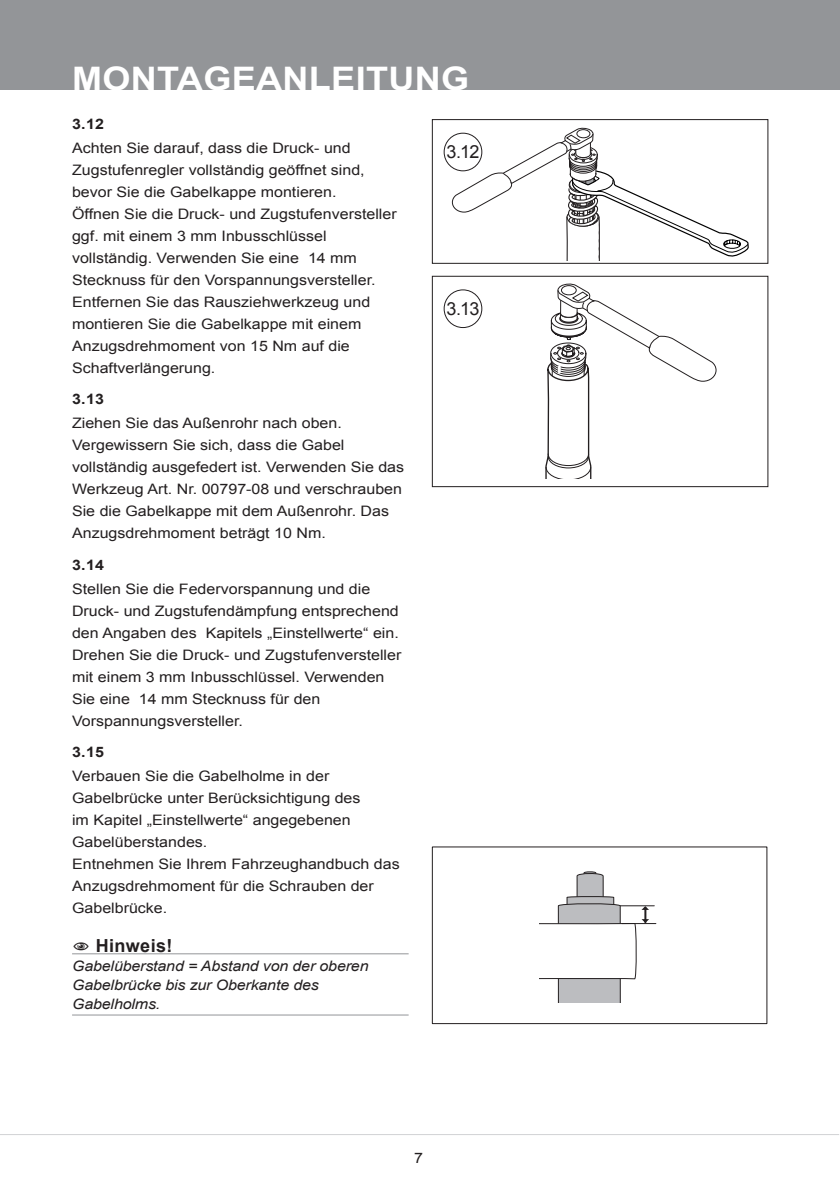
<style>
.page{position:relative;width:840px;height:1191px;background:#fff}
.page>*{position:absolute;margin:0;border:0;box-sizing:border-box;transform-origin:0 0}
.t1{font:700 32.4px "Arial";letter-spacing:.01em;color:#fff;scale:1.11 1}
.t2{font:700 18px "Arial";color:#231f20}
.t3{font:18px "Arial";color:#231f20}
.t4{font:14.4px/22px "Arial";color:#231f20;scale:1.11 1}
.t5{font:italic 14.4px/19px "Arial";letter-spacing:-.01em;color:#231f20;scale:1.11 1}
.t6{font:700 14.4px "Arial";letter-spacing:.02em;color:#231f20;scale:1.11 1}
</style>
<div class="page">
<div style="left:0;top:0;width:839px;height:90px;background:#939598"></div>
<hr style="left:0;top:1134px;width:838px;height:1px;background:#d1d2d4">
<hr style="left:72px;top:953px;width:336px;height:1px;background:#939598">
<hr style="left:72px;top:1014px;width:336px;height:1px;background:#939598">
<div style="left:431px;top:846px;width:336px;height:178px;border:1px solid #231f20"></div>
<hr style="left:620px;top:905px;width:34px;height:1px;background:#231f20">
<hr style="left:621px;top:923px;width:34px;height:1px;background:#231f20">
<svg style="left:539px;top:871px;width:109px;height:131px"></svg>
<svg style="left:451px;top:128px;width:297px;height:132px"></svg>
<svg style="left:545px;top:283px;width:171px;height:196px"></svg>
<div style="left:431px;top:119px;width:337px;height:145px;border:1px solid #231f20"></div>
<div style="left:431px;top:276px;width:337px;height:211px;border:1px solid #231f20"></div>
<div style="left:444px;top:133px;width:37px;height:38px;background:#fff;border-radius:50%"></div>
<div style="left:443px;top:133px;width:39px;height:38px;border:1px solid #231f20;border-radius:50%"></div>
<div style="left:443px;top:289px;width:39px;height:39px;border:1px solid #231f20;border-radius:50%"></div>
<h1 class="t1" style="left:72px;top:57px;width:189px">MONTAGEANL</h1>
<h1 class="t1" style="left:331px;top:57px;width:126px">EITUNG</h1>
<p class="t6" style="left:72px;top:114px;width:30px">3.12</p>
<p class="t4" style="left:72px;top:137px;width:294px">Achten Sie darauf, dass die Druck- und Zugstufenregler vollständig geöffnet sind, bevor Sie die Gabelkappe montieren.<br>Öffnen Sie die Druck- und Zugstufenversteller ggf. mit einem 3 mm Inbusschlüssel vollständig. Verwenden Sie eine 14 mm Stecknuss für den Vorspannungsversteller.<br>Entfernen Sie das Rausziehwerkzeug und montieren Sie die Gabelkappe mit einem Anzugsdrehmoment von 15 Nm auf die Schaftverlängerung.</p>
<p class="t6" style="left:72px;top:389px;width:30px">3.13</p>
<p class="t4" style="left:72px;top:412px;width:300px">Ziehen Sie das Außenrohr nach oben.<br>Vergewissern Sie sich, dass die Gabel vollständig ausgefedert ist. Verwenden Sie das Werkzeug Art. Nr. 00797-08 und verschrauben Sie die Gabelkappe mit dem Außenrohr. Das Anzugsdrehmoment beträgt 10 Nm.</p>
<p class="t6" style="left:72px;top:555px;width:30px">3.14</p>
<p class="t4" style="left:72px;top:578px;width:298px">Stellen Sie die Federvorspannung und die Druck- und Zugstufendämpfung entsprechend den Angaben des Kapitels „Einstellwerte“ ein.<br>Drehen Sie die Druck- und Zugstufenversteller mit einem 3 mm Inbusschlüssel. Verwenden Sie eine 14 mm Stecknuss für den Vorspannungsversteller.</p>
<p class="t6" style="left:72px;top:742px;width:30px">3.15</p>
<p class="t4" style="left:72px;top:765px;width:296px">Verbauen Sie die Gabelholme in der Gabelbrücke unter Berücksichtigung des<br>im Kapitel „Einstellwerte“ angegebenen Gabelüberstandes.<br>Entnehmen Sie Ihrem Fahrzeughandbuch das Anzugsdrehmoment für die Schrauben der Gabelbrücke.</p>
<p class="t2" style="left:109px;top:933px;width:65px">HINWEIS!</p>
<p class="t5" style="left:72px;top:956px;width:268px">Gabelüberstand = Abstand von der oberen<br>Gabelbrücke bis zur Oberkante des<br>Gabelholms.</p>
<p class="t3" style="left:446px;top:140px;width:34px">3.12</p>
<p class="t3" style="left:446px;top:297px;width:34px">3.13</p>
<p class="t4" style="left:414px;top:1147px;width:10px">7</p>
</div>
